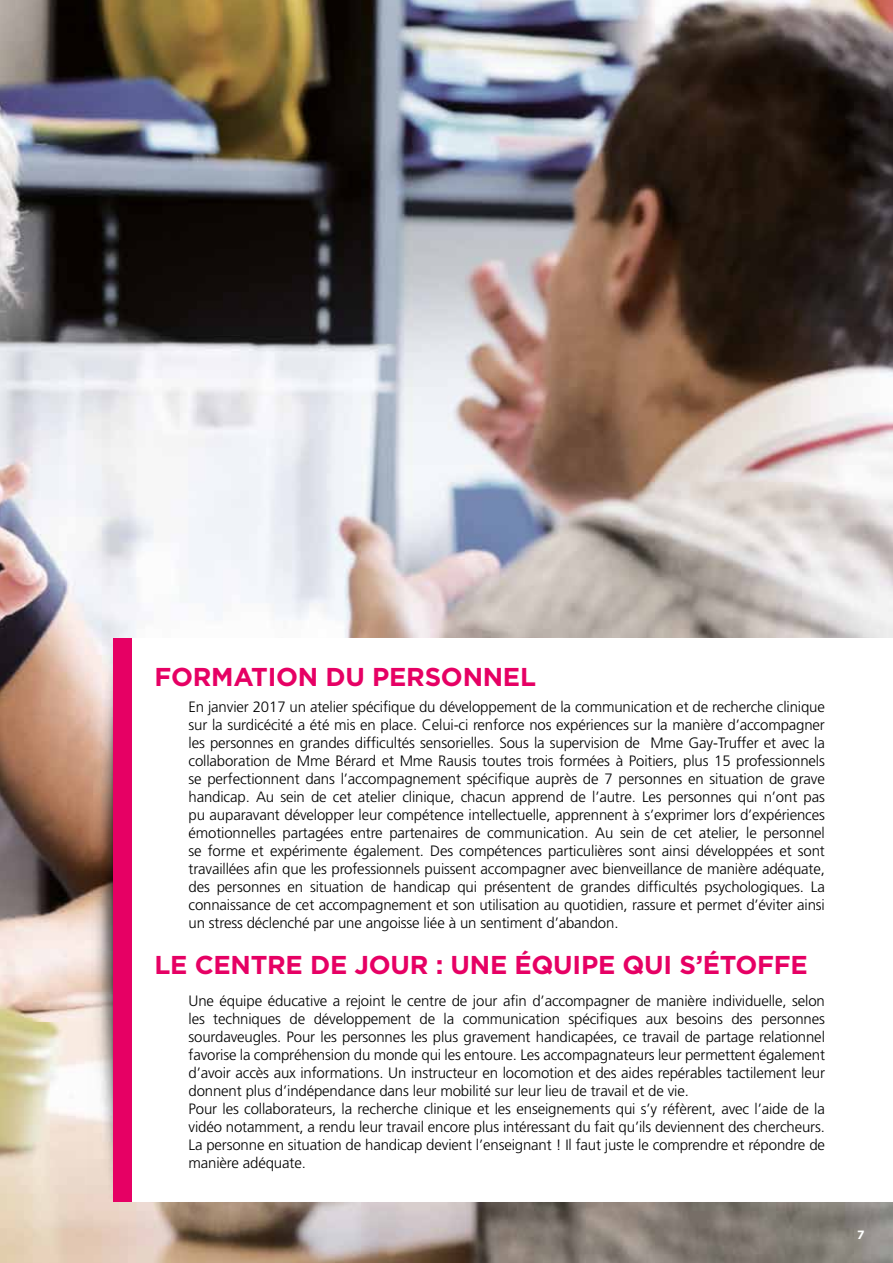
<style>
.page{position:relative;width:893px;height:1263px;background:#fff}
.page>*{position:absolute;margin:0;border:0;box-sizing:border-box;transform-origin:0 0}
.t1{font:700 25.8px "Gotham";letter-spacing:-.01em;color:#e60064}
.t2{font:300 15px/18px "Frutiger";letter-spacing:-.01em;color:#000;text-align:justify}
.t3{font:700 12px "Gotham";color:#fff}
</style>
<div class="page">
<img style="left:0;top:0;width:893px;height:1023px">
<img style="left:0;top:1023px;width:893px;height:240px">
<img style="left:87px;top:640px;width:27px;height:561px">
<div style="left:115px;top:638px;width:778px;height:563px;background:#fff"></div>
<div style="left:114px;top:638px;width:18px;height:563px;background:#e60064"></div>
<h1 class="t1" style="left:154px;top:660px;width:383px">FORMATION DU PERSONNEL</h1>
<p class="t2" style="left:189px;top:698px;width:638px">En janvier 2017 un atelier spécifique du développement de la communication et de recherche clinique sur la surdicécité a été mis en place. Celui-ci renforce nos expériences sur la manière d’accompagner les personnes en grandes difficultés sensorielles. Sous la supervision de Mme Gay-Truffer et avec la collaboration de Mme Bérard et Mme Rausis toutes trois formées à Poitiers, plus 15 professionnels se perfectionnent dans l’accompagnement spécifique auprès de 7 personnes en situation de grave handicap. Au sein de cet atelier clinique, chacun apprend de l’autre. Les personnes qui n’ont pas pu auparavant développer leur compétence intellectuelle, apprennent à s’exprimer lors d’expériences émotionnelles partagées entre partenaires de communication. Au sein de cet atelier, le personnel se forme et expérimente également. Des compétences particulières sont ainsi développées et sont travaillées afin que les professionnels puissent accompagner avec bienveillance de manière adéquate, des personnes en situation de handicap qui présentent de grandes difficultés psychologiques. La connaissance de cet accompagnement et son utilisation au quotidien, rassure et permet d’éviter ainsi un stress déclenché par une angoisse liée à un sentiment d’abandon.</p>
<h1 class="t1" style="left:154px;top:948px;width:655px">LE CENTRE DE JOUR : UNE ÉQUIPE QUI S’ÉTOFFE</h1>
<p class="t2" style="left:189px;top:992px;width:638px;text-align:left">Une équipe éducative a rejoint le centre de jour afin d’accompagner de manière individuelle, selon les techniques de développement de la communication spécifiques aux besoins des personnes sourdaveugles. Pour les personnes les plus gravement handicapées, ce travail de partage relationnel favorise la compréhension du monde qui les entoure. Les accompagnateurs leur permettent également d’avoir accès aux informations. Un instructeur en locomotion et des aides repérables tactilement leur donnent plus d’indépendance dans leur mobilité sur leur lieu de travail et de vie.<br>Pour les collaborateurs, la recherche clinique et les enseignements qui s’y réfèrent, avec l’aide de la vidéo notamment, a rendu leur travail encore plus intéressant du fait qu’ils deviennent des chercheurs.<br>La personne en situation de handicap devient l’enseignant ! Il faut juste le comprendre et répondre de manière adéquate.</p>
<p class="t3" style="left:857px;top:1227px;width:9px">7</p>
</div>
